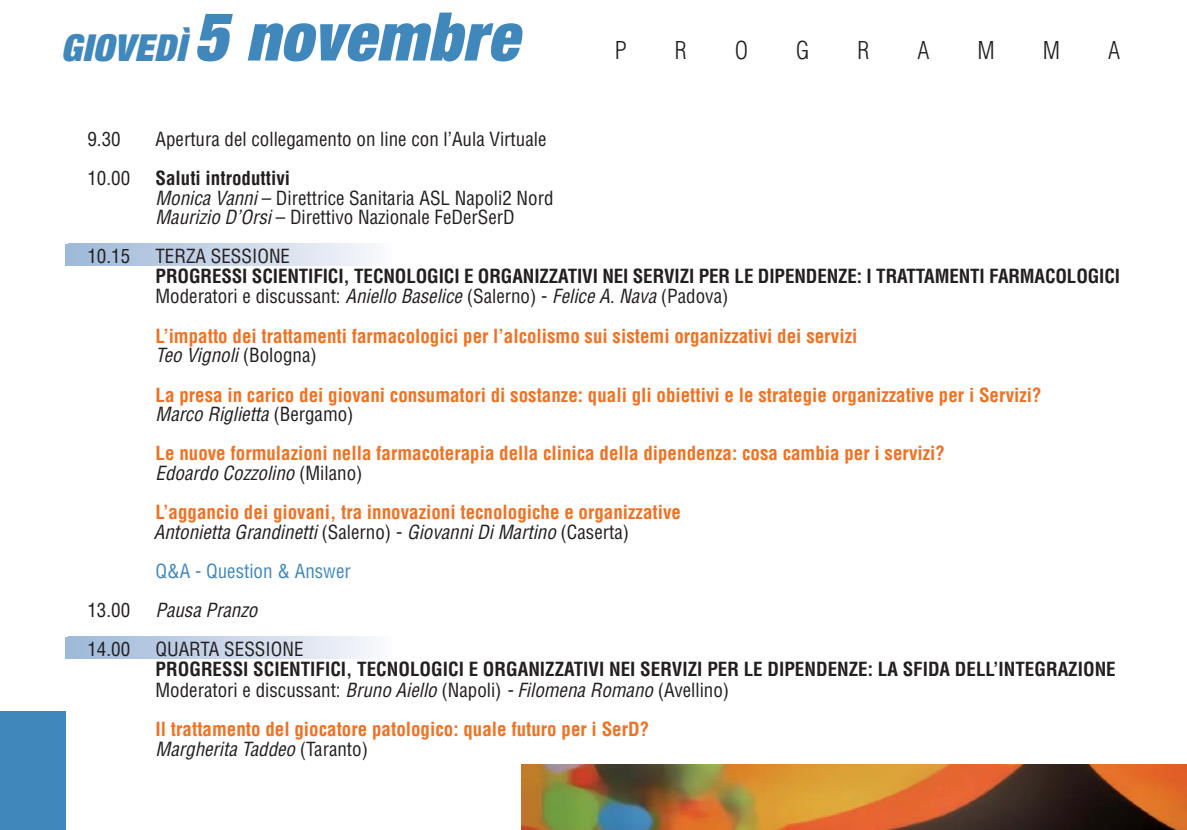
<style>
.page{position:relative;width:1187px;height:830px;background:#fff}
.page>*{position:absolute;margin:0;border:0;box-sizing:border-box;transform-origin:0 0}
.t1{font:italic 900 expanded 67px "Helvetica Neue";color:#4088bc;scale:.95 1}
.t2{font:300 condensed 24px "Helvetica";color:#231f20}
.t3{font:700 condensed 19px/19.6px "Helvetica";color:#f07122}
.t4{font:700 condensed 19px/20.2px "Helvetica";letter-spacing:-.005em;color:#231f20}
.t5{font:condensed 19px/19.6px "Helvetica";color:#231f20}
.t6{font:condensed 19px "Helvetica";color:#4088bc}
.t7{font:italic condensed 19px "Helvetica";color:#231f20}
.s1{font-size:37.2px}
.s2{font-weight:700}
.s3{font-style:italic}
.s4{font-weight:400}
.s5{font-weight:400;font-style:italic}
.s6{font-weight:400;font-style:italic;color:#231f20}
.s7{font-weight:400;color:#231f20}
</style>
<div class="page">
<hr style="left:65px;top:636px;width:3px;height:22px;background:#9db9d9">
<div style="left:68px;top:636px;width:324px;height:22px;background:linear-gradient(to right,#9db7d7,#f9f9fb)"></div>
<hr style="left:65px;top:244px;width:3px;height:21px;background:#9db9d9">
<div style="left:69px;top:244px;width:323px;height:21px;background:linear-gradient(to right,#9db7d7,#f9f9fb)"></div>
<img style="left:522px;top:764px;width:665px;height:65px">
<div style="left:0;top:711px;width:65px;height:118px;background:#4088bc"></div>
<h1 class="t1" style="left:61px;top:13px;width:495px"><span class="s1">GIOVEDÌ</span> 5 novembre</h1>
<p class="t2" style="left:615px;top:41px;width:13px">P</p>
<p class="t2" style="left:675px;top:41px;width:13px">R</p>
<p class="t2" style="left:735px;top:41px;width:15px">O</p>
<p class="t2" style="left:796px;top:41px;width:15px">G</p>
<p class="t2" style="left:857px;top:41px;width:13px">R</p>
<p class="t2" style="left:917px;top:41px;width:13px">A</p>
<p class="t2" style="left:977px;top:41px;width:19px">M</p>
<p class="t2" style="left:1043px;top:41px;width:19px">M</p>
<p class="t2" style="left:1108px;top:41px;width:13px">A</p>
<p class="t5" style="left:87px;top:131px;width:35px">9.30</p>
<p class="t5" style="left:156px;top:131px;width:392px">Apertura del collegamento on line con l’Aula Virtuale</p>
<p class="t5" style="left:87px;top:170px;width:44px">10.00</p>
<p class="t5" style="left:155px;top:170px;width:400px"><span class="s2">Saluti introduttivi<br></span><span class="s3">Monica Vanni</span>– Direttrice Sanitaria ASL Napoli2 Nord<br><span class="s3">Maurizio D’Orsi</span>– Direttivo Nazionale FeDerSerD</p>
<p class="t5" style="left:87px;top:248px;width:44px">10.15</p>
<p class="t5" style="left:155px;top:248px;width:136px">TERZA SESSIONE</p>
<p class="t4" style="left:156px;top:267px;width:966px">PROGRESSI SCIENTIFICI, TECNOLOGICI E ORGANIZZATIVI NEI SERVIZI PER LE DIPENDENZE: I TRATTAMENTI FARMACOLOGICI<br><span class="s4">Moderatori e discussant:</span> <span class="s5">Aniello Baselice</span> <span class="s4">(Salerno) -</span> <span class="s5">Felice A.Nava</span> <span class="s4">(Padova)</span></p>
<p class="t3" style="left:156px;top:327px;width:703px">L’impatto dei trattamenti farmacologici per l’alcolismo sui sistemi organizzativi dei servizi<br><span class="s6">Teo Vignoli</span><span class="s7">(Bologna)</span></p>
<p class="t3" style="left:156px;top:386px;width:887px">La presa in carico dei giovani consumatori di sostanze: quali gli obiettivi e le strategie organizzative per i Servizi?<br><span class="s6">Marco Riglietta</span> <span class="s7">( B e r g a m o )</span></p>
<p class="t3" style="left:156px;top:445px;width:791px">Le nuove formulazioni nella farmacoterapia della clinica della dipendenza: cosa cambia per i servizi?<br><span class="s6">Edoardo Cozzolino</span> <span class="s7">( M i l a n o )</span></p>
<p class="t3" style="left:154px;top:503px;width:529px">L’aggancio dei giovani, tra innovazioni tecnologiche e organizzative<br><span class="s6">Antonietta Grandinetti</span><span class="s7">( S a l e r n o ) -</span> <span class="s6">GiovanniDiMartino</span> <span class="s7">( C a s e r t a )</span></p>
<p class="t6" style="left:155px;top:563px;width:197px">Q&amp;A - Question &amp; Answer</p>
<p class="t5" style="left:87px;top:602px;width:44px">13.00</p>
<p class="t7" style="left:155px;top:603px;width:107px">Pausa Pranzo</p>
<p class="t5" style="left:87px;top:641px;width:44px">14.00</p>
<p class="t5" style="left:155px;top:641px;width:150px">QUARTA SESSIONE</p>
<p class="t4" style="left:156px;top:660px;width:962px">PROGRESSI SCIENTIFICI, TECNOLOGICI E ORGANIZZATIVI NEI SERVIZI PER LE DIPENDENZE: LA SFIDA DELL’INTEGRAZIONE<br><span class="s4">Moderatori e discussant:</span> <span class="s5">Bruno Aiello</span> <span class="s4">(Napoli)</span> <span class="s5">-Filomena Romano</span> <span class="s4">(Avellino)</span></p>
<p class="t3" style="left:156px;top:721px;width:495px">Il trattamento del giocatore patologico: quale futuro per i SerD?<br><span class="s6">Margherita Taddeo</span> <span class="s7">( Ta r a n t o )</span></p>
</div>
